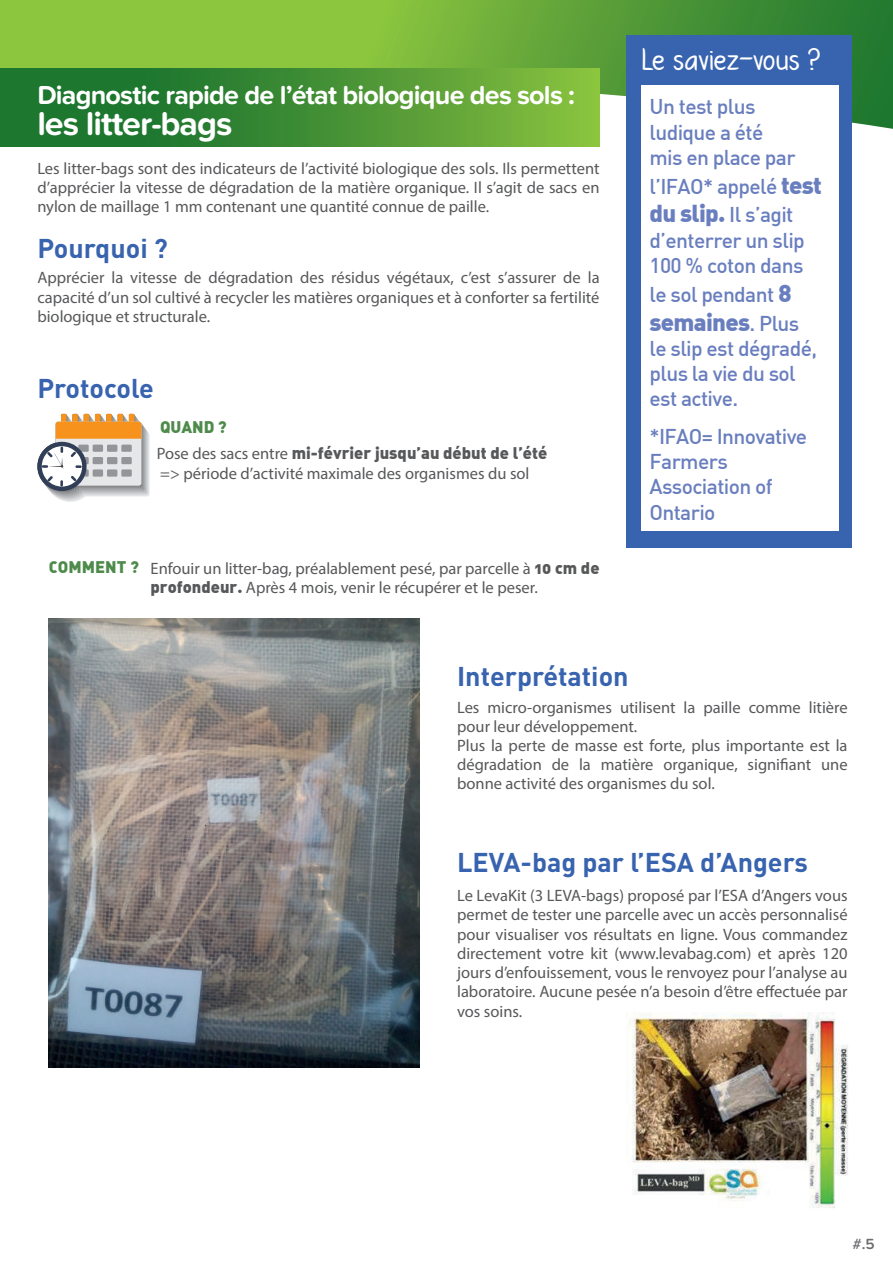
<style>
.page{position:relative;width:893px;height:1263px;background:#fff}
.page>*{position:absolute;margin:0;border:0;box-sizing:border-box;transform-origin:0 0}
.t1{font:37.5px "KG Waysto Say Goodbye";letter-spacing:.03em;color:#fff}
.t2{font:700 34.2px "Proxima Nova Soft";letter-spacing:-.03em;color:#fff}
.t3{font:700 27px "Proxima Nova Soft";letter-spacing:-.03em;color:#fff}
.t4{font:700 26.85px "DIN";color:#3863af}
.t5{font:900 24px "DIN Alternate";letter-spacing:-.03em;color:#697ebe}
.t6{font:500 21px/25.2px "DIN";letter-spacing:-.03em;color:#697ebe}
.t7{font:16.5px/19.2px "Myriad Pro";color:#57585a;text-align:justify}
.t8{font:16.5px/26.1px "DIN Black Alternate";color:#57585a}
.t9{font:600 15.3px "Proxima Nova Soft";color:#6c6d70}
.s1{color:#4e8b4b}
.s2{font-family:"Myriad Pro"}
.s3{font-family:"DIN Black Alternate";color:#4e8b4b}
.s4{font-family:"DIN Black Alternate"}
.s5{font-family:"DIN Alternate";font-weight:900;font-size:24px}
.s6{font-family:"DIN";font-weight:500;font-size:21px}
</style>
<div class="page">
<svg style="left:0;top:0;width:893px;height:129px;background:#6fb03d"></svg>
<svg style="left:0;top:69px;width:600px;height:78px;background:#449135"></svg>
<div style="left:626px;top:35px;width:226px;height:513px;background:#3863af"></div>
<div style="left:641px;top:35px;width:198px;height:496px;background:#fff"></div>
<div style="left:630px;top:35px;width:215px;height:50px;background:#3863af"></div>
<svg style="left:37px;top:414px;width:113px;height:88px"></svg>
<img style="left:49px;top:618px;width:370px;height:449px">
<img style="left:629px;top:1012px;width:219px;height:196px">
<h3 class="t3" style="left:37px;top:79px;width:539px">Diagnostic rapide de l’état biologique des sols :</h3>
<h2 class="t2" style="left:37px;top:104px;width:197px">les litter-bags</h2>
<p class="t7" style="left:37px;top:158px;width:564px">Les litter-bags sont des indicateurs de l’activité biologique des sols. Ils permettent d’apprécier la vitesse de dégradation de la matière organique. Il s’agit de sacs en nylon de maillage 1 mm contenant une quantité connue de paille.</p>
<h3 class="t4" style="left:37px;top:230px;width:132px">Pourquoi ?</h3>
<p class="t7" style="left:37px;top:268px;width:564px">Apprécier la vitesse de dégradation des résidus végétaux, c’est s’assurer de la capacité d’un sol cultivé à recycler les matières organiques et à conforter sa fertilité biologique et structurale.</p>
<h3 class="t4" style="left:37px;top:371px;width:118px">Protocole</h3>
<p class="t8" style="left:157px;top:413px;width:392px"><span class="s1">QUAND ?<br></span><span class="s2">Pose des sacs entre</span> mi-février jusqu’au début de l’été</p>
<p class="t7" style="left:160px;top:463px;width:371px">=&gt; période d’activité maximale des organismes du sol</p>
<p class="t7" style="left:151px;top:559px;width:450px;text-indent:-102px"><span class="s3">COMMENT ?</span> Enfouir un litter-bag, préalablement pesé, par parcelle à <span class="s4">10 cm de profondeur.</span> Après 4 mois, venir le récupérer et le peser.</p>
<h1 class="t1" style="left:642px;top:35px;width:179px">Le saviez-vous ?</h1>
<p class="t6" style="left:649px;top:94px;width:148px">Un test plus ludique a été mis en place par</p>
<p class="t6" style="left:649px;top:171px;width:174px;line-height:28.8px">l’IFAO* appelé <span class="s5">test du slip.</span> Il s’agit</p>
<p class="t6" style="left:649px;top:227px;width:157px">d’enterrer un slip<br>100 % coton dans</p>
<p class="t6" style="left:649px;top:281px;width:144px">le sol pendant <span class="s5">8</span></p>
<h3 class="t5" style="left:649px;top:306px;width:151px">semaines<span class="s6">. Plus</span></h3>
<p class="t6" style="left:649px;top:335px;width:169px">le slip est dégradé, plus la vie du sol est active.</p>
<p class="t6" style="left:649px;top:423px;width:159px">*IFAO= Innovative<br>Farmers<br>Association of<br>Ontario</p>
<h3 class="t4" style="left:457px;top:658px;width:173px">Interprétation</h3>
<p class="t7" style="left:457px;top:697px;width:392px;text-align:left">Les micro-organismes utilisent la paille comme litière pour leur développement.<br>Plus la perte de masse est forte, plus importante est la dégradation de la matière organique, signifiant une bonne activité des organismes du sol.</p>
<h3 class="t4" style="left:457px;top:845px;width:352px">LEVA-bag par l’ESA d’Angers</h3>
<p class="t7" style="left:457px;top:886px;width:392px">Le LevaKit (3 LEVA-bags) proposé par l’ESA d’Angers vous permet de tester une parcelle avec un accès personnalisé pour visualiser vos résultats en ligne. Vous commandez directement votre kit (www.levabag.com) et après 120 jours d’enfouissement, vous le renvoyez pour l’analyse au laboratoire. Aucune pesée n’a besoin d’être effectuée par vos soins.</p>
<p class="t9" style="left:852px;top:1235px;width:24px">#.5</p>
</div>
